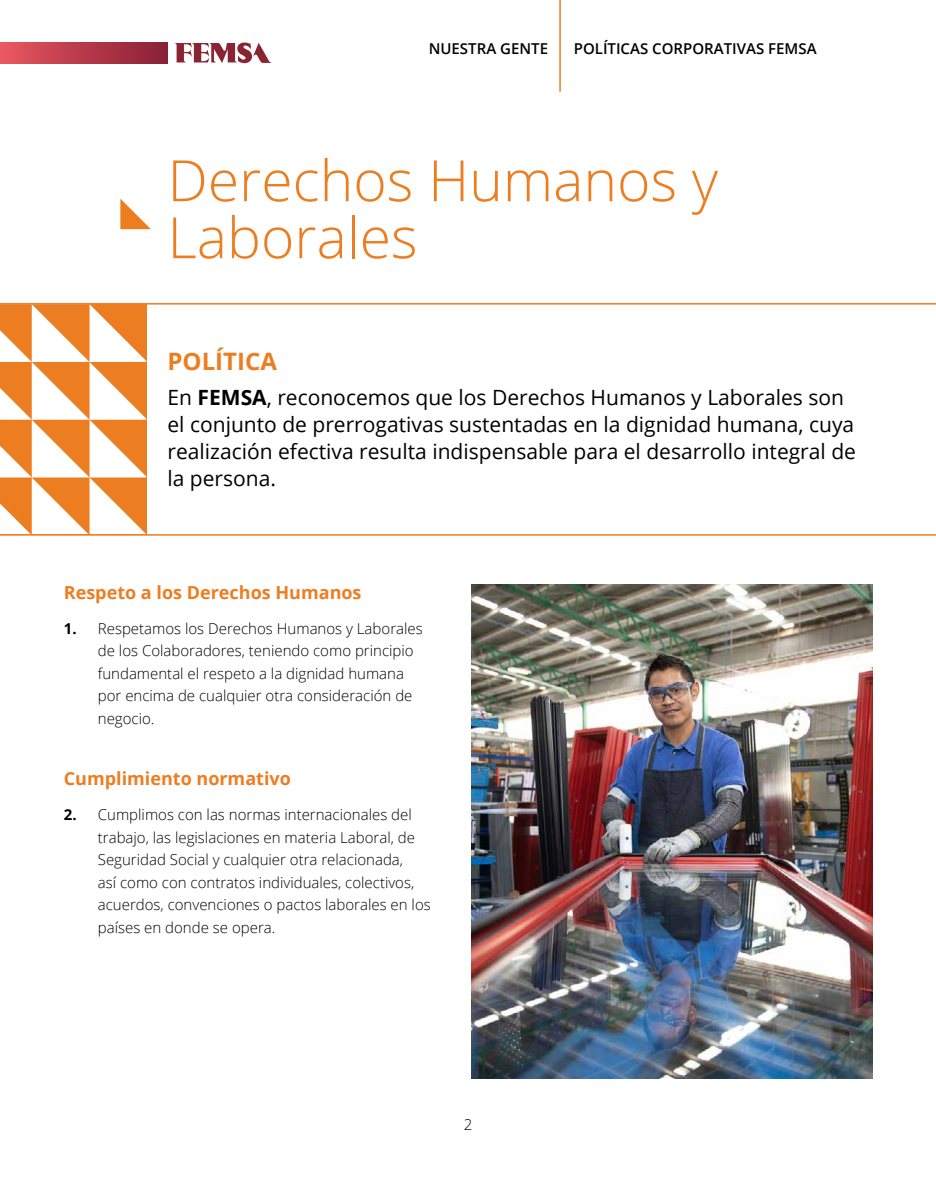
<style>
.page{position:relative;width:936px;height:1191px;background:#fff}
.page>*{position:absolute;margin:0;border:0;box-sizing:border-box;transform-origin:0 0}
.t1{font:300 57px/57px "Open Sans";color:#ed7d21}
.t2{font:700 24px "Open Sans";color:#ed7d21}
.t3{font:21px/27px "Open Sans";color:#000}
.t4{font:700 18px "Open Sans";color:#ed7d21}
.t5{font:300 15px/22.5px "Open Sans";color:#000}
.t6{font:600 15px "Open Sans";color:#000}
.s1{font-weight:700}
</style>
<div class="page">
<div style="left:0;top:43px;width:167px;height:20px;background:linear-gradient(to right,#e9575f,#881f35)"></div>
<svg style="left:175px;top:42px;width:96px;height:21px"></svg>
<hr style="left:559px;top:0;width:1px;height:92px;background:#ed7d21">
<svg style="left:0;top:304px;width:146px;height:230px"></svg>
<hr style="left:32px;top:304px;width:57px;height:1px;background:#fff">
<hr style="left:0;top:303px;width:935px;height:1px;background:#ed7d21">
<hr style="left:0;top:534px;width:935px;height:1px;background:#ed7d21">
<svg style="left:120px;top:199px;width:31px;height:30px"></svg>
<img style="left:471px;top:585px;width:401px;height:493px">
<p class="t6" style="left:428px;top:38px;width:121px">NUESTRA GENTE</p>
<p class="t6" style="left:573px;top:38px;width:244px">POLÍTICAS CORPORATIVAS FEMSA</p>
<h1 class="t1" style="left:167px;top:150px;width:552px">Derechos Humanos y<br>Laborales</h1>
<h2 class="t2" style="left:167px;top:344px;width:111px">POLÍTICA</h2>
<h3 class="t3" style="left:167px;top:384px;width:690px">En <span class="s1">FEMSA</span>, reconocemos que los Derechos Humanos y Laborales son el conjunto de prerrogativas sustentadas en la dignidad humana, cuya realización efectiva resulta indispensable para el desarrollo integral de la persona.</h3>
<p class="t4" style="left:64px;top:579px;width:299px">Respeto a los Derechos Humanos</p>
<p class="t5" style="left:98px;top:617px;width:326px;text-indent:-34px"><span class="s1">1.</span> Respetamos los Derechos Humanos y Laborales de los Colaboradores, teniendo como principio fundamental el respeto a la dignidad humana por encima de cualquier otra consideración de negocio.</p>
<p class="t4" style="left:64px;top:765px;width:228px">Cumplimiento normativo</p>
<p class="t5" style="left:98px;top:803px;width:334px;text-indent:-34px"><span class="s1">2.</span> Cumplimos con las normas internacionales del trabajo, las legislaciones en materia Laboral, de Seguridad Social y cualquier otra relacionada,<br>así como con contratos individuales, colectivos, acuerdos, convenciones o pactos laborales en los países en donde se opera.</p>
<p class="t5" style="left:463px;top:1112px;width:10px">2</p>
</div>
